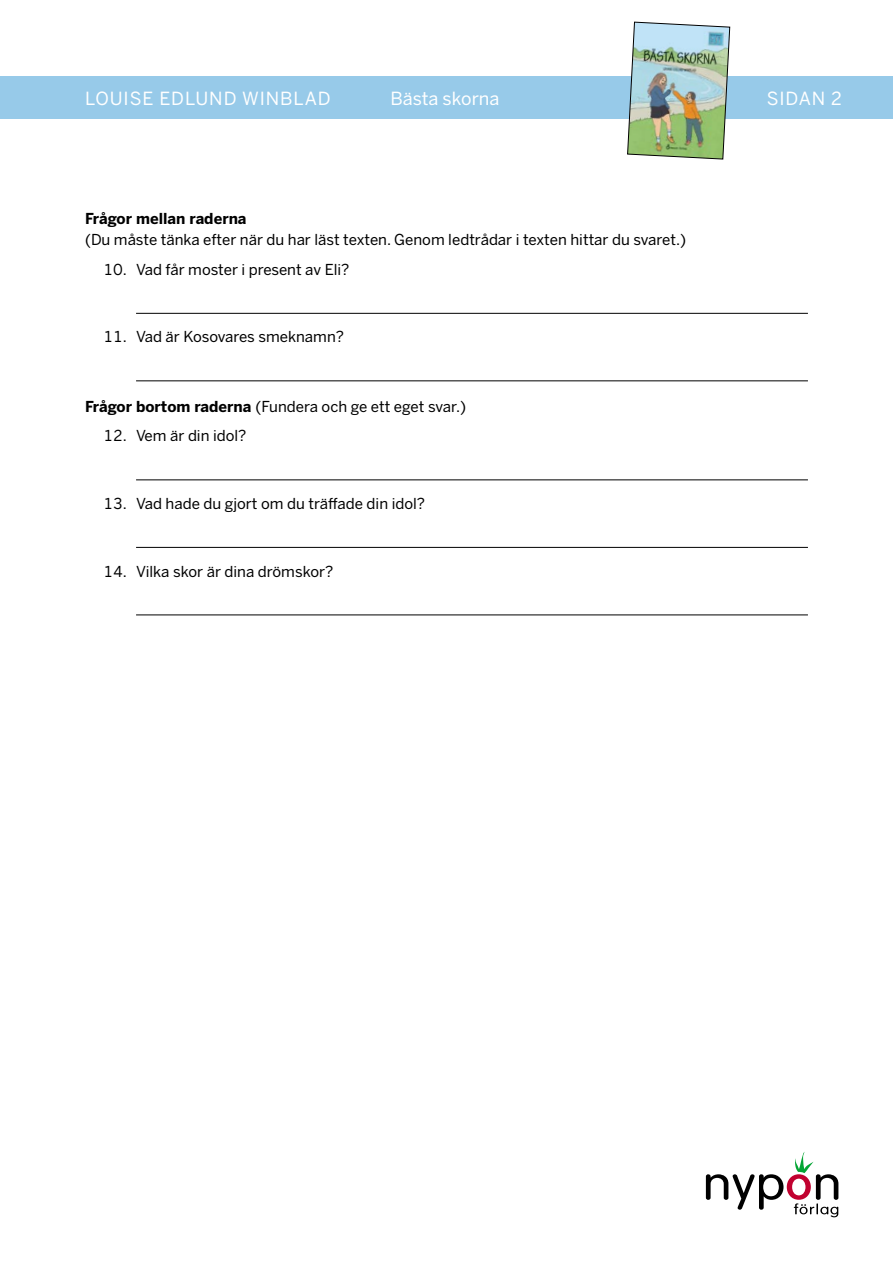
<style>
.page{position:relative;width:893px;height:1263px;background:#fff}
.page>*{position:absolute;margin:0;border:0;box-sizing:border-box;transform-origin:0 0}
.t1{font:18px "Benton Sans";letter-spacing:.05em;color:#fff}
.t2{font:18px "Benton Sans";color:#fff}
.t3{font:15px "Benton Sans";color:#000}
.t4{font:700 15px "Benton Sans";color:#000}
.s1{font-weight:700}
</style>
<div class="page">
<svg style="left:706px;top:1152px;width:132px;height:65px"></svg>
<div style="left:0;top:77px;width:893px;height:42px;background:#97cae9"></div>
<img style="left:627px;top:21px;width:103px;height:139px">
<hr style="left:136px;top:313px;width:672px;height:1px;background:#000">
<hr style="left:136px;top:380px;width:672px;height:1px;background:#000">
<hr style="left:136px;top:479px;width:672px;height:1px;background:#000">
<hr style="left:136px;top:547px;width:672px;height:1px;background:#000">
<hr style="left:136px;top:614px;width:672px;height:1px;background:#000">
<p class="t1" style="left:85px;top:87px;width:247px">LOUISE EDLUND WINBLAD</p>
<p class="t2" style="left:390px;top:87px;width:111px">Bästa skorna</p>
<p class="t1" style="left:767px;top:87px;width:77px">SIDAN 2</p>
<p class="t4" style="left:85px;top:210px;width:163px">Frågor mellan raderna</p>
<p class="t3" style="left:85px;top:231px;width:603px">(Du måste tänka efter när du har läst texten. Genom ledtrådar i texten hittar du svaret.)</p>
<p class="t3" style="left:103px;top:260px;width:248px">10. Vad får moster i present av Eli?</p>
<p class="t3" style="left:103px;top:328px;width:242px">11. Vad är Kosovares smeknamn?</p>
<p class="t3" style="left:85px;top:397px;width:383px"><span class="s1">Frågor bortom raderna</span> (Fundera och ge ett eget svar.)</p>
<p class="t3" style="left:103px;top:427px;width:145px">12. Vem är din idol?</p>
<p class="t3" style="left:103px;top:494px;width:323px">13. Vad hade du gjort om du träffade din idol?</p>
<p class="t3" style="left:103px;top:562px;width:232px">14. Vilka skor är dina drömskor?</p>
</div>
